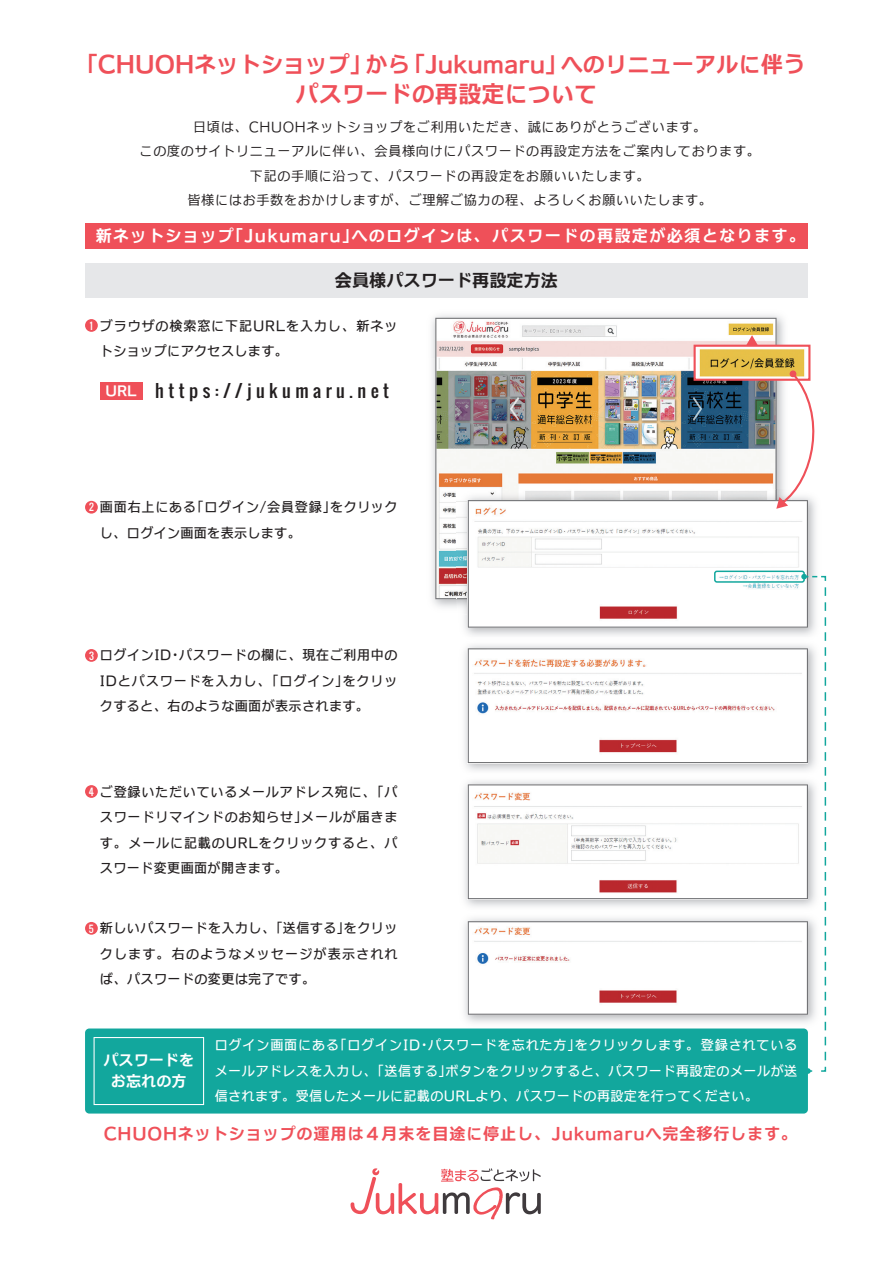
<style>
.page{position:relative;width:893px;height:1263px;background:#fff}
.page>*{position:absolute;margin:0;border:0;box-sizing:border-box;transform-origin:0 0}
.t1{font:24.45px "C4 Beogo E";color:#ef5059;scale:.95 1}
.t2{font:23.4px "C4 Beogo E";color:#ef5059;scale:.95 1}
.t3{font:18px "C4 Beogo E";color:#231f20;scale:.95 1}
.t4{font:17.1px "Oswald";letter-spacing:.25em;color:#231f20;scale:1.05 1}
.t5{font:16.95px "C4 Beogo E";letter-spacing:.05em;color:#ef5059;scale:.95 1}
.t6{font:16.95px "C4 Beogo E";letter-spacing:.08em;color:#fff;scale:.95 1}
.t7{font:15.9px/21.3px "C4 Beogo E";color:#fff;text-align:center;scale:.95 1}
.t8{font:13.8px/25.5px "C4 Beogo D";letter-spacing:.055em;color:#231f20;text-align:justify;scale:.95 1}
.t9{font:13.8px/24.5px "C4 Beogo R";letter-spacing:.05em;color:#231f20;text-align:center;scale:.95 1}
.t10{font:13.8px/25.5px "C4 Beogo D";letter-spacing:.025em;color:#fff;text-align:justify;scale:.95 1}
.t11{font:13.8px/25.5px "C4 Beogo D";letter-spacing:.025em;color:#231f20;scale:.95 1}
.t12{font:9.6px "Oswald";color:#fff}
.s1{font-size:24.45px}
.s2{font-family:"C4 Universal View BDY D"}
.s3{font-family:"C4 Beogo E";font-size:13.8px;color:#fff}
</style>
<div class="page">
<svg style="left:435px;top:318px;width:342px;height:281px"></svg>
<img style="left:457px;top:489px;width:11px;height:110px">
<img style="left:697px;top:348px;width:108px;height:23px">
<div style="left:694px;top:345px;width:116px;height:36px;border:2px solid #ef5059"></div>
<svg style="left:746px;top:335px;width:12px;height:11px"></svg>
<img style="left:464px;top:648px;width:4px;height:120px">
<img style="left:464px;top:784px;width:4px;height:120px">
<img style="left:464px;top:921px;width:4px;height:99px">
<svg style="left:468px;top:371px;width:359px;height:703px"></svg>
<div style="left:85px;top:264px;width:723px;height:34px;background:#e6e7e9"></div>
<div style="left:85px;top:223px;width:723px;height:26px;background:#ef5059"></div>
<div style="left:85px;top:1028px;width:723px;height:85px;background:#12a79d;border-radius:4px"></div>
<div style="left:100px;top:382px;width:42px;height:17px;background:#ef5059"></div>
<div style="left:85px;top:501px;width:13px;height:13px;background:#ef5059;border-radius:50%"></div>
<div style="left:85px;top:649px;width:13px;height:13px;background:#ef5059;border-radius:50%"></div>
<div style="left:85px;top:785px;width:13px;height:13px;background:#ef5059;border-radius:50%"></div>
<div style="left:85px;top:922px;width:13px;height:13px;background:#ef5059;border-radius:50%"></div>
<div style="left:85px;top:319px;width:13px;height:13px;background:#ef5059;border-radius:50%"></div>
<svg style="left:350px;top:1168px;width:191px;height:51px"></svg>
<svg style="left:94px;top:1037px;width:110px;height:68px"></svg>
<h2 class="t2" style="left:76px;top:52px;width:770px">「CHUOHネットショップ」から「Jukumaru」へのリニューアルに伴<span class="s1">う</span></h2>
<h1 class="t1" style="left:295px;top:82px;width:319px">パスワードの再設定について</h1>
<p class="t9" style="left:140px;top:114px;width:654px">日頃は、 CHUOHネットショップをご利用いただき、 誠にありがとうございます。<br>この度のサイトリニューアルに伴い、 会員様向けにパスワードの再設定方法をご案内しております。下記の手順に沿って、 パスワードの再設定をお願いいたします。<br>皆様にはお手数をおかけしますが、 ご理解ご協力の程、 よろしくお願いいたします。</p>
<p class="t6" style="left:96px;top:227px;width:748px">新ネットショップ「Jukumaru」へのログインは、 パスワードの再設定が必須となります。</p>
<h3 class="t3" style="left:335px;top:271px;width:236px">会員様パスワード再設定方法</h3>
<p class="t12" style="left:90px;top:318px;width:4px">1</p>
<p class="t8" style="left:100px;top:313px;width:315px">ブラウザの検索窓に下記<span class="s2">URL</span>を入力し、 新ネットショップにアクセスします。</p>
<p class="t4" style="left:106px;top:378px;width:271px"><span class="s3">URL</span> https://jukumaru.net</p>
<p class="t11" style="left:100px;top:494px;width:315px">画面右上にある「ログイン/会員登録」をクリックし、ログイン画面を表示します。</p>
<p class="t12" style="left:89px;top:500px;width:6px">2</p>
<p class="t8" style="left:100px;top:642px;width:315px">ログイン<span class="s2">ID</span>・パスワードの欄に、 現在ご利用中の<span class="s2">ID</span>とパスワードを入力し、「ログイン」をクリックすると、右のような画面が表示されます。</p>
<p class="t12" style="left:89px;top:648px;width:6px">3</p>
<p class="t8" style="left:100px;top:778px;width:315px">ご登録いただいているメールアドレス宛に、「パスワードリマインドのお知らせ」メールが届きます。 メールに記載の<span class="s2">URL</span>をクリックすると、 パスワード変更画面が開きます。</p>
<p class="t12" style="left:89px;top:784px;width:7px">4</p>
<p class="t8" style="left:100px;top:915px;width:315px">新しいパスワードを入力し、「送信する」をクリックします。 右のようなメッセージが表示されれば、パスワードの変更は完了です。</p>
<p class="t12" style="left:89px;top:921px;width:6px">5</p>
<p class="t7" style="left:103px;top:1049px;width:97px">パスワードをお忘れの方</p>
<p class="t10" style="left:215px;top:1032px;width:615px">ログイン画面にある「ログインID・パスワードを忘れた方」をクリックします。 登録されているメールアドレスを入力し、「送信する」ボタンをクリックすると、 パスワード再設定のメールが送信されます。受信したメールに記載のURLより、パスワードの再設定を行ってください。</p>
<p class="t5" style="left:104px;top:1125px;width:732px">CHUOHネットショップの運用は４月末を目途に停止し、 Jukumaruへ完全移行します。</p>
</div>
